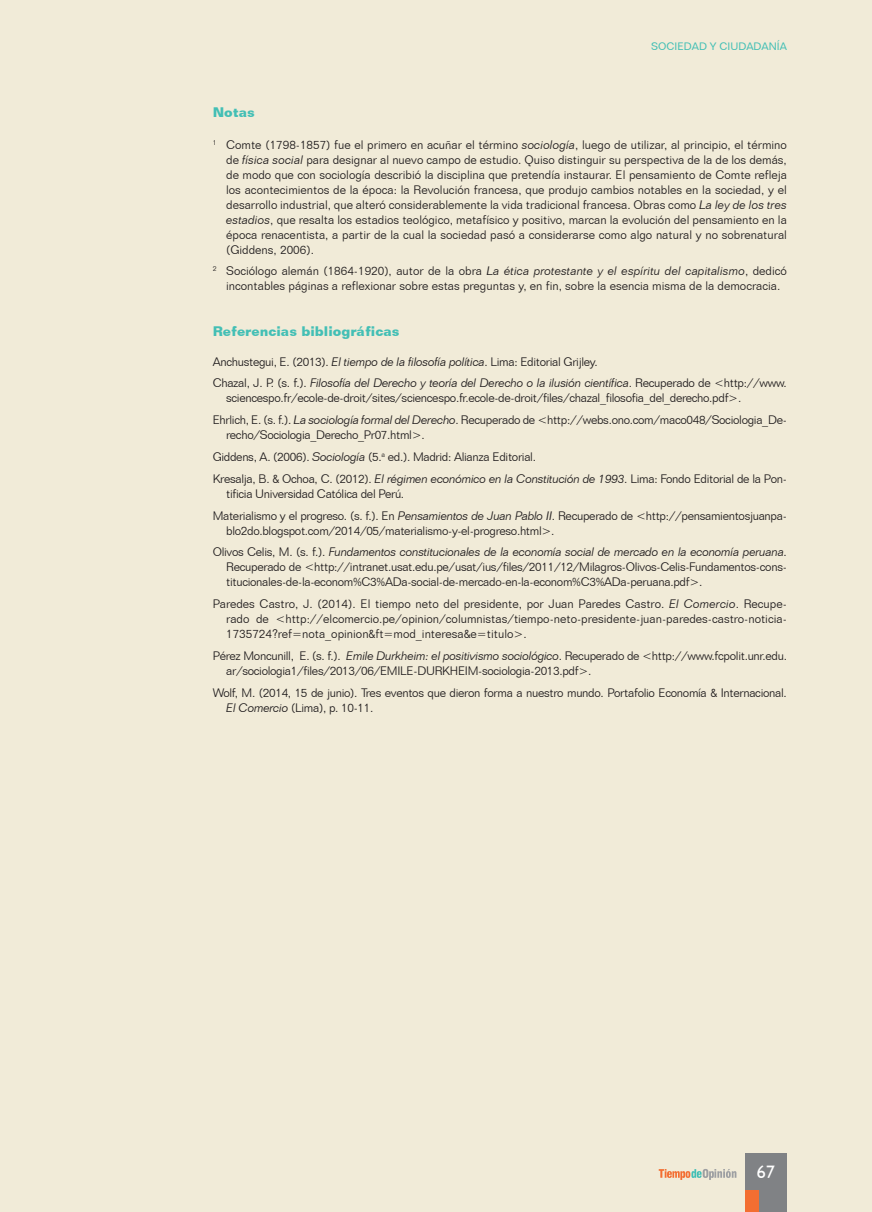
<style>
.page{position:relative;width:872px;height:1212px;background:#f1ebd8}
.page>*{position:absolute;margin:0;border:0;box-sizing:border-box;transform-origin:0 0}
.t1{font:18px "Humanist 521 BT";color:#fff}
.t2{font:700 13.5px "Folio BT";color:#43bfb5}
.t3{font:300 12px/15px "Folio BT";letter-spacing:-.025em;color:#231f20}
.t4{font:300 12px/15px "Folio BT";color:#231f20;text-align:center}
.t5{font:10.5px "Folio BT";color:#43bfb5}
.s1{font-style:italic}
</style>
<div class="page">
<div style="left:745px;top:1153px;width:42px;height:59px;background:#808285"></div>
<div style="left:745px;top:1191px;width:13px;height:21px;background:#f36e31"></div>
<svg style="left:658px;top:1169px;width:78px;height:11px"></svg>
<p class="t2" style="left:213px;top:103px;width:44px">Notas</p>
<p class="t5" style="left:651px;top:40px;width:137px">SOCIEDAD Y CIUDADANÍA</p>
<p class="t3" style="left:226px;top:137px;width:562px;text-align:justify;text-indent:-14px"><sup>1</sup> Comte (1798-1857) fue el primero en acuñar el término <span class="s1">sociología</span>, luego de utilizar, al principio, el término de <span class="s1">física social</span> para designar al nuevo campo de estudio. Quiso distinguir su perspectiva de la de los demás, de modo que con sociología describió la disciplina que pretendía instaurar. El pensamiento de Comte refleja los acontecimientos de la época: la Revolución francesa, que produjo cambios notables en la sociedad, y el desarrollo industrial, que alteró considerablemente la vida tradicional francesa. Obras como <span class="s1">La ley de los tres estadios</span>, que resalta los estadios teológico, metafísico y positivo, marcan la evolución del pensamiento en la época renacentista, a partir de la cual la sociedad pasó a considerarse como algo natural y no sobrenatural (Giddens, 2006).</p>
<p class="t4" style="left:213px;top:264px;width:576px"><sup>2</sup> Sociólogo alemán (1864-1920), autor de la obra <span class="s1">La ética protestante y el espíritu del capitalismo</span>, dedicó incontables páginas a reflexionar sobre estas preguntas y, en fin, sobre la esencia misma de la democracia.</p>
<p class="t2" style="left:213px;top:323px;width:188px">Referencias bibliográficas</p>
<p class="t3" style="left:213px;top:354px;width:386px">Anchustegui, E. (2013). <span class="s1">El tiempo de la filosofía política</span>. Lima: Editorial Grijley.</p>
<p class="t3" style="left:226px;top:375px;width:562px;text-indent:-14px">Chazal, J. P. (s. f.). <span class="s1">Filosofía del Derecho y teoría del Derecho o la ilusión científica</span>. Recuperado de &lt;http://www. sciencespo.fr/ecole-de-droit/sites/sciencespo.fr.ecole-de-droit/files/chazal_filosofia_del_derecho.pdf&gt;.</p>
<p class="t3" style="left:226px;top:412px;width:562px;text-indent:-14px">Ehrlich, E. (s. f.). <span class="s1">La sociología formal del Derecho</span>. Recuperado de &lt;http://webs.ono.com/maco048/Sociologia_De&shy;recho/Sociologia_Derecho_Pr07.html&gt;.</p>
<p class="t3" style="left:213px;top:449px;width:325px">Giddens, A. (2006). <span class="s1">Sociología</span> (5.<sup>a</sup> ed.). Madrid: Alianza Editorial.</p>
<p class="t3" style="left:226px;top:471px;width:562px;text-indent:-14px">Kresalja, B. &amp; Ochoa, C. (2012). <span class="s1">El régimen económico en la Constitución de 1993</span>. Lima: Fondo Editorial de la Pon&shy;tificia Universidad Católica del Perú.</p>
<p class="t3" style="left:226px;top:508px;width:562px;text-indent:-14px">Materialismo y el progreso. (s. f.). En <span class="s1">Pensamientos de Juan Pablo II</span>. Recuperado de &lt;http://pensamientosjuanpa&shy;blo2do.blogspot.com/2014/05/materialismo-y-el-progreso.html&gt;.</p>
<p class="t3" style="left:226px;top:544px;width:562px;text-align:justify;text-indent:-13px">Olivos Celis, M. (s. f.). <span class="s1">Fundamentos constitucionales de la economía social de mercado en la economía peruana</span>.<br>Recuperado de &lt;http://intranet.usat.edu.pe/usat/ius/files/2011/12/Milagros-Olivos-Celis-Fundamentos-cons&shy;titucionales-de-la-econom%C3%ADa-social-de-mercado-en-la-econom%C3%ADa-peruana.pdf&gt;.</p>
<p class="t3" style="left:226px;top:596px;width:562px;text-align:justify;text-indent:-14px">Paredes Castro, J. (2014). El tiempo neto del presidente, por Juan Paredes Castro. <span class="s1">El Comercio</span>. Recupe&shy;rado de &lt;http://elcomercio.pe/opinion/columnistas/tiempo-neto-presidente-juan-paredes-castro-noticia-1735724?ref=nota_opinion&amp;ft=mod_interesa&amp;e=titulo&gt;.</p>
<p class="t3" style="left:226px;top:648px;width:562px;text-indent:-14px">Pérez Moncunill, E. (s. f.). <span class="s1">Emile Durkheim: el positivismo sociológico</span>. Recuperado de &lt;http://www.fcpolit.unr.edu. ar/sociologia1/files/2013/06/EMILE-DURKHEIM-sociologia-2013.pdf&gt;.</p>
<p class="t3" style="left:226px;top:685px;width:562px;text-indent:-14px">Wolf, M. (2014, 15 de junio). Tres eventos que dieron forma a nuestro mundo. Portafolio Economía &amp; Internacional.<br><span class="s1">El Comercio</span> (Lima), p. 10-11.</p>
<h1 class="t1" style="left:757px;top:1160px;width:20px">67</h1>
</div>
